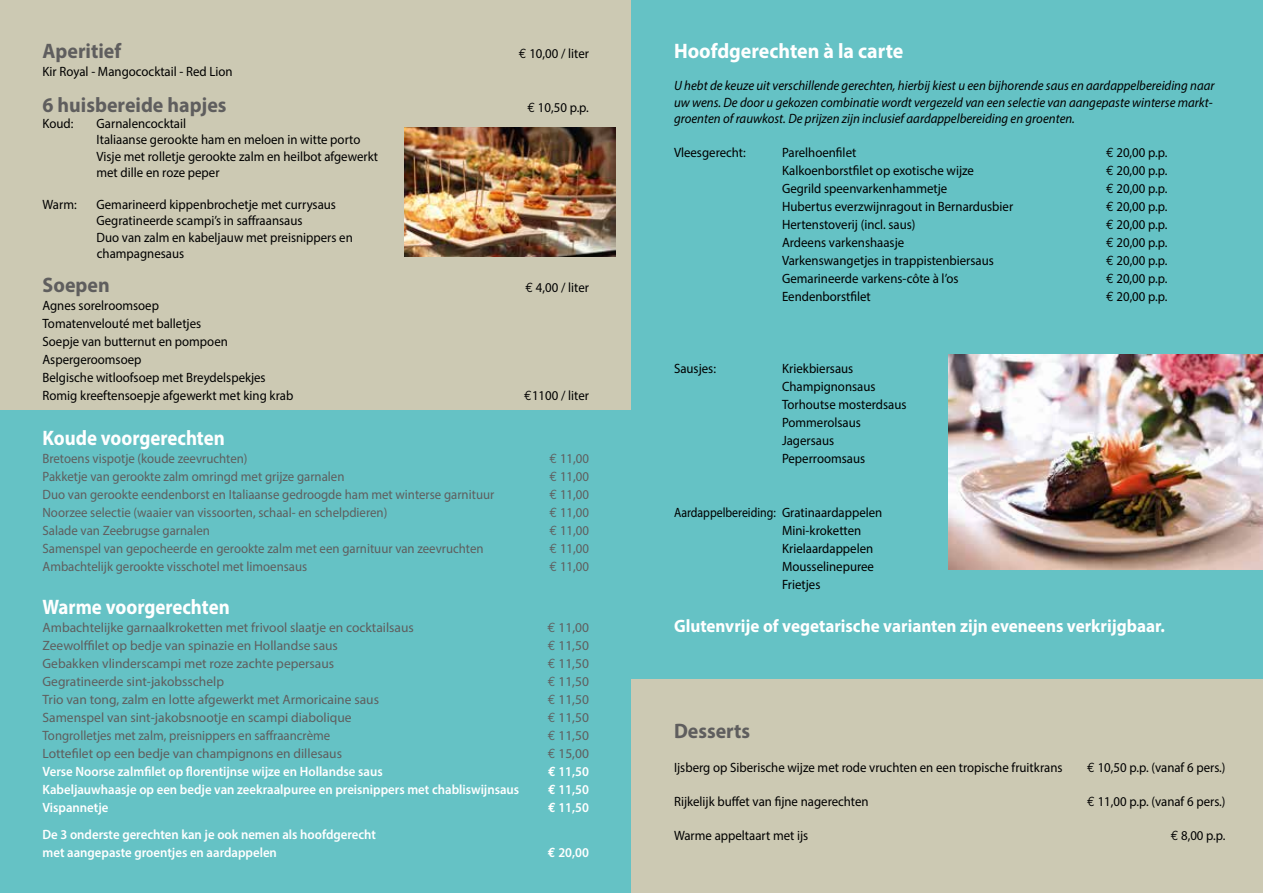
<style>
.page{position:relative;width:1263px;height:893px;background:#fff}
.page>*{position:absolute;margin:0;border:0;box-sizing:border-box;transform-origin:0 0}
.t1{font:700 21px "Myriad Pro";color:#5f5e5e;scale:.95 1}
.t2{font:700 21px "Myriad Pro";color:#fff;scale:.9 1}
.t3{font:700 21px "Myriad Pro";color:#fff;scale:.95 1}
.t4{font:700 18px "Myriad Pro";color:#fff;scale:.95 1}
.t5{font:13.5px/18px "Myriad Pro";color:#000;scale:.95 1}
.t6{font:13.5px "Myriad Pro";color:#5f5e5e;scale:.95 1}
.t7{font:13.5px "Myriad Pro";color:#5f5e5e}
.t8{font:italic 13.5px/16.2px "Myriad Pro";color:#000;scale:.95 1}
.t9{font:600 13.5px/18px "Myriad Pro";color:#fff;scale:.95 1}
.t10{font:13.5px/18px "Myriad Pro";color:#000;scale:.88 1}
.s1{font-family:"Euro Mono"}
.s2{font-family:"Euro Mono";font-weight:700}
</style>
<div class="page">
<div style="left:0;top:0;width:631px;height:415px;background:#ccc9b3"></div>
<div style="left:0;top:410px;width:631px;height:483px;background:#65c2c5"></div>
<div style="left:631px;top:0;width:632px;height:683px;background:#65c2c5"></div>
<div style="left:631px;top:679px;width:632px;height:214px;background:#ccc9b3"></div>
<img style="left:404px;top:127px;width:211px;height:129px">
<img style="left:948px;top:355px;width:315px;height:215px">
<h1 class="t1" style="left:43px;top:38px;width:84px">Aperitief</h1>
<p class="t5" style="left:519px;top:45px;width:75px"><span class="s1">€</span> 10,00 / liter</p>
<p class="t5" style="left:43px;top:63px;width:202px">Kir Royal - Mangococktail - Red Lion</p>
<h1 class="t1" style="left:43px;top:91px;width:195px">6 huisbereide hapjes</h1>
<p class="t5" style="left:528px;top:98px;width:66px"><span class="s1">€</span> 10,50 p.p.</p>
<p class="t5" style="left:43px;top:114px;width:34px">Koud:</p>
<p class="t5" style="left:97px;top:115px;width:298px;line-height:16.2px">Garnalencocktail<br>Italiaanse gerookte ham en meloen in witte porto Visje met rolletje gerookte zalm en heilbot afgewerkt met dille en roze peper</p>
<p class="t5" style="left:43px;top:195px;width:38px">Warm:</p>
<p class="t5" style="left:97px;top:196px;width:271px;line-height:16.2px">Gemarineerd kippenbrochetje met currysaus Gegratineerde scampi’s in saffraansaus<br>Duo van zalm en kabeljauw met preisnippers en champagnesaus</p>
<h1 class="t1" style="left:43px;top:271px;width:72px">Soepen</h1>
<p class="t5" style="left:525px;top:278px;width:68px"><span class="s1">€</span> 4,00 / liter</p>
<p class="t5" style="left:43px;top:296px;width:266px">Agnes sorelroomsoep<br>Tomatenvelouté met balletjes<br>Soepje van butternut en pompoen<br>Aspergeroomsoep<br>Belgische witloofsoep met Breydelspekjes<br>Romig kreeftensoepje afgewerkt met king krab</p>
<p class="t5" style="left:524px;top:386px;width:70px"><span class="s1">€</span>1100 / liter</p>
<h1 class="t2" style="left:43px;top:424px;width:204px">Koude voorgerechten</h1>
<p class="t6" style="left:43px;top:450px;width:217px">Bretoens vispotje (koude zeevruchten)</p>
<p class="t6" style="left:550px;top:450px;width:43px"><span class="s1">€</span> 11,00</p>
<p class="t6" style="left:43px;top:468px;width:319px">Pakketje van gerookte zalm omringd met grijze garnalen</p>
<p class="t6" style="left:550px;top:468px;width:43px"><span class="s1">€</span> 11,00</p>
<p class="t6" style="left:43px;top:486px;width:477px">Duo van gerookte eendenborst en Italiaanse gedroogde ham met winterse garnituur</p>
<p class="t6" style="left:550px;top:486px;width:43px"><span class="s1">€</span> 11,00</p>
<p class="t6" style="left:43px;top:504px;width:364px">Noorzee selectie (waaier van vissoorten, schaal- en schelpdieren)</p>
<p class="t6" style="left:550px;top:504px;width:43px"><span class="s1">€</span> 11,00</p>
<p class="t6" style="left:43px;top:522px;width:178px">Salade van Zeebrugse garnalen</p>
<p class="t6" style="left:550px;top:522px;width:43px"><span class="s1">€</span> 11,00</p>
<p class="t6" style="left:43px;top:540px;width:466px">Samenspel van gepocheerde en gerookte zalm met een garnituur van zeevruchten</p>
<p class="t6" style="left:550px;top:540px;width:43px"><span class="s1">€</span> 11,00</p>
<p class="t6" style="left:43px;top:558px;width:280px">Ambachtelijk gerookte visschotel met limoensaus</p>
<p class="t6" style="left:550px;top:558px;width:43px"><span class="s1">€</span> 11,00</p>
<h1 class="t2" style="left:43px;top:594px;width:210px">Warme voorgerechten</h1>
<p class="t7" style="left:43px;top:620px;width:373px">Ambachtelijke garnaalkroketten met frivool slaatje en cocktailsaus</p>
<p class="t7" style="left:547px;top:620px;width:43px"><span class="s1">€</span> 11,00</p>
<p class="t7" style="left:43px;top:638px;width:297px">Zeewolffilet op bedje van spinazie en Hollandse saus</p>
<p class="t7" style="left:548px;top:638px;width:43px"><span class="s1">€</span> 11,50</p>
<p class="t7" style="left:43px;top:656px;width:293px">Gebakken vlinderscampi met roze zachte pepersaus</p>
<p class="t7" style="left:548px;top:656px;width:43px"><span class="s1">€</span> 11,50</p>
<p class="t7" style="left:43px;top:674px;width:183px">Gegratineerde sint-jakobsschelp</p>
<p class="t7" style="left:548px;top:674px;width:43px"><span class="s1">€</span> 11,50</p>
<p class="t7" style="left:43px;top:692px;width:338px">Trio van tong, zalm en lotte afgewerkt met Armoricaine saus</p>
<p class="t7" style="left:548px;top:692px;width:43px"><span class="s1">€</span> 11,50</p>
<p class="t7" style="left:43px;top:710px;width:311px">Samenspel van sint-jakobsnootje en scampi diabolique</p>
<p class="t7" style="left:548px;top:710px;width:43px"><span class="s1">€</span> 11,50</p>
<p class="t6" style="left:43px;top:728px;width:304px">Tongrolletjes met zalm, preisnippers en saffraancrème</p>
<p class="t7" style="left:548px;top:728px;width:43px"><span class="s1">€</span> 11,50</p>
<p class="t7" style="left:43px;top:746px;width:301px">Lottefilet op een bedje van champignons en dillesaus</p>
<p class="t7" style="left:548px;top:746px;width:43px"><span class="s1">€</span> 15,00</p>
<p class="t9" style="left:43px;top:763px;width:360px">Verse Noorse zalmfilet op florentijnse wijze en Hollandse saus</p>
<p class="t9" style="left:548px;top:763px;width:45px"><span class="s2">€</span> 11,50</p>
<p class="t9" style="left:43px;top:781px;width:503px">Kabeljauwhaasje op een bedje van zeekraalpuree en preisnippers met chabliswijnsaus</p>
<p class="t9" style="left:548px;top:781px;width:45px"><span class="s2">€</span> 11,50</p>
<p class="t9" style="left:43px;top:799px;width:71px">Vispannetje</p>
<p class="t9" style="left:548px;top:799px;width:45px"><span class="s2">€</span> 11,50</p>
<p class="t9" style="left:43px;top:826px;width:353px">De 3 onderste gerechten kan je ook nemen als hoofdgerecht met aangepaste groentjes en aardappelen</p>
<p class="t9" style="left:548px;top:844px;width:45px"><span class="s2">€</span> 20,00</p>
<h1 class="t3" style="left:674px;top:37px;width:243px">Hoofdgerechten à la carte</h1>
<p class="t8" style="left:674px;top:78px;width:570px">U hebt de keuze uit verschillende gerechten, hierbij kiest u een bijhorende saus en aardappelbereiding naar uw wens. De door u gekozen combinatie wordt vergezeld van een selectie van aangepaste winterse markt&shy;groenten of rauwkost. De prijzen zijn inclusief aardappelbereiding en groenten.</p>
<p class="t5" style="left:674px;top:143px;width:77px">Vleesgerecht:</p>
<p class="t5" style="left:782px;top:143px;width:80px">Parelhoenfilet</p>
<p class="t5" style="left:1106px;top:143px;width:66px"><span class="s1">€</span> 20,00 p.p.</p>
<p class="t5" style="left:782px;top:161px;width:203px">Kalkoenborstfilet op exotische wijze</p>
<p class="t5" style="left:1106px;top:161px;width:66px"><span class="s1">€</span> 20,00 p.p.</p>
<p class="t5" style="left:782px;top:179px;width:175px">Gegrild speenvarkenhammetje</p>
<p class="t5" style="left:1106px;top:179px;width:66px"><span class="s1">€</span> 20,00 p.p.</p>
<p class="t5" style="left:782px;top:197px;width:245px">Hubertus everzwijnragout in Bernardusbier</p>
<p class="t5" style="left:1106px;top:197px;width:66px"><span class="s1">€</span> 20,00 p.p.</p>
<p class="t5" style="left:782px;top:215px;width:142px">Hertenstoverij (incl. saus)</p>
<p class="t5" style="left:1106px;top:215px;width:66px"><span class="s1">€</span> 20,00 p.p.</p>
<p class="t5" style="left:782px;top:233px;width:130px">Ardeens varkenshaasje</p>
<p class="t5" style="left:1106px;top:233px;width:66px"><span class="s1">€</span> 20,00 p.p.</p>
<p class="t5" style="left:782px;top:251px;width:224px">Varkenswangetjes in trappistenbiersaus</p>
<p class="t5" style="left:1106px;top:251px;width:66px"><span class="s1">€</span> 20,00 p.p.</p>
<p class="t5" style="left:782px;top:269px;width:187px">Gemarineerde varkens-côte à l’os</p>
<p class="t5" style="left:1106px;top:269px;width:66px"><span class="s1">€</span> 20,00 p.p.</p>
<p class="t5" style="left:782px;top:287px;width:95px">Eendenborstfilet</p>
<p class="t5" style="left:1106px;top:287px;width:66px"><span class="s1">€</span> 20,00 p.p.</p>
<p class="t5" style="left:674px;top:359px;width:46px">Sausjes:</p>
<p class="t5" style="left:782px;top:359px;width:133px">Kriekbiersaus<br>Champignonsaus<br>Torhoutse mosterdsaus<br>Pommerolsaus<br>Jagersaus<br>Peperroomsaus</p>
<p class="t10" style="left:782px;top:503px;width:116px;text-indent:-108px">Aardappelbereiding: Gratinaardappelen<br>Mini-kroketten<br>Krielaardappelen<br>Mousselinepuree<br>Frietjes</p>
<h2 class="t4" style="left:674px;top:614px;width:518px">Glutenvrije of vegetarische varianten zijn eveneens verkrijgbaar.</h2>
<h1 class="t1" style="left:674px;top:718px;width:82px">Desserts</h1>
<p class="t5" style="left:674px;top:759px;width:410px">Ijsberg op Siberische wijze met rode vruchten en een tropische fruitkrans</p>
<p class="t5" style="left:1087px;top:759px;width:147px"><span class="s1">€</span> 10,50 p.p. (vanaf 6 pers.)</p>
<p class="t5" style="left:674px;top:792px;width:206px">Rijkelijk buffet van fijne nagerechten</p>
<p class="t5" style="left:1087px;top:792px;width:147px"><span class="s1">€</span> 11,00 p.p. (vanaf 6 pers.)</p>
<p class="t5" style="left:674px;top:826px;width:143px">Warme appeltaart met ijs</p>
<p class="t5" style="left:1171px;top:826px;width:59px"><span class="s1">€</span> 8,00 p.p.</p>
</div>
